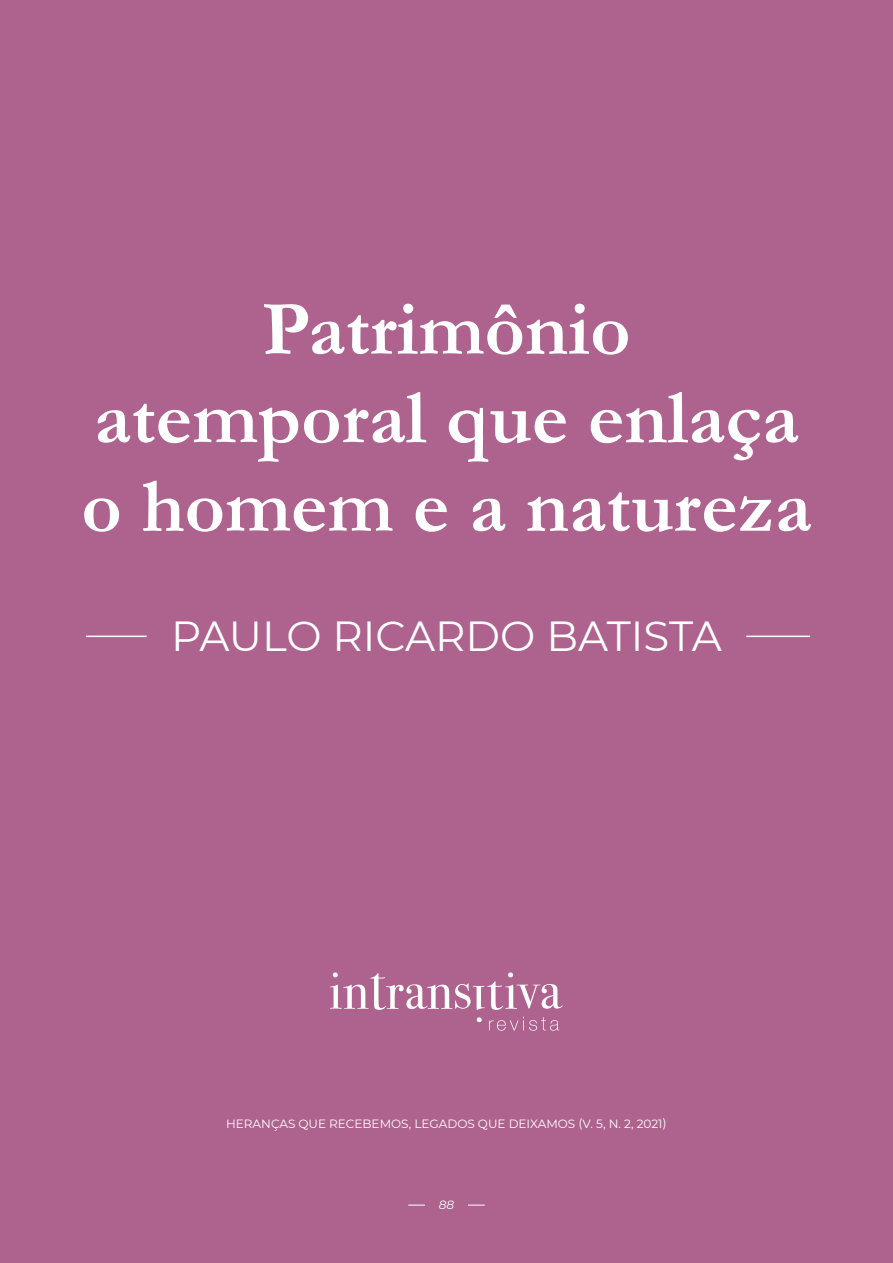
<style>
.page{position:relative;width:893px;height:1263px;background:#ae628e}
.page>*{position:absolute;margin:0;border:0;box-sizing:border-box;transform-origin:0 0}
.t1{font:700 78px/88.5px "Garamond";color:#fff;text-align:center}
.t2{font:42px "Montserrat";color:#fff}
.t3{font:12px "Montserrat";color:#fff}
.t4{font:italic 12px "Montserrat";color:#fff}
</style>
<div class="page">
<hr style="left:86px;top:636px;width:61px;height:1px;background:#fff">
<hr style="left:746px;top:636px;width:64px;height:1px;background:#fff">
<hr style="left:408px;top:1205px;width:77px;height:1px;background:#fff">
<div style="left:425px;top:1197px;width:43px;height:12px;background:#ae628e"></div>
<svg style="left:330px;top:972px;width:233px;height:59px"></svg>
<h1 class="t1" style="left:81px;top:285px;width:732px">Patrimônio<br>atemporal que enlaça o homem e a natureza</h1>
<h2 class="t2" style="left:171px;top:608px;width:552px">PAULO RICARDO BATISTA</h2>
<p class="t3" style="left:226px;top:1115px;width:442px">HERANÇAS QUE RECEBEMOS, LEGADOS QUE DEIXAMOS (V. 5, N. 2, 2021)</p>
<p class="t4" style="left:439px;top:1196px;width:17px">88</p>
</div>
